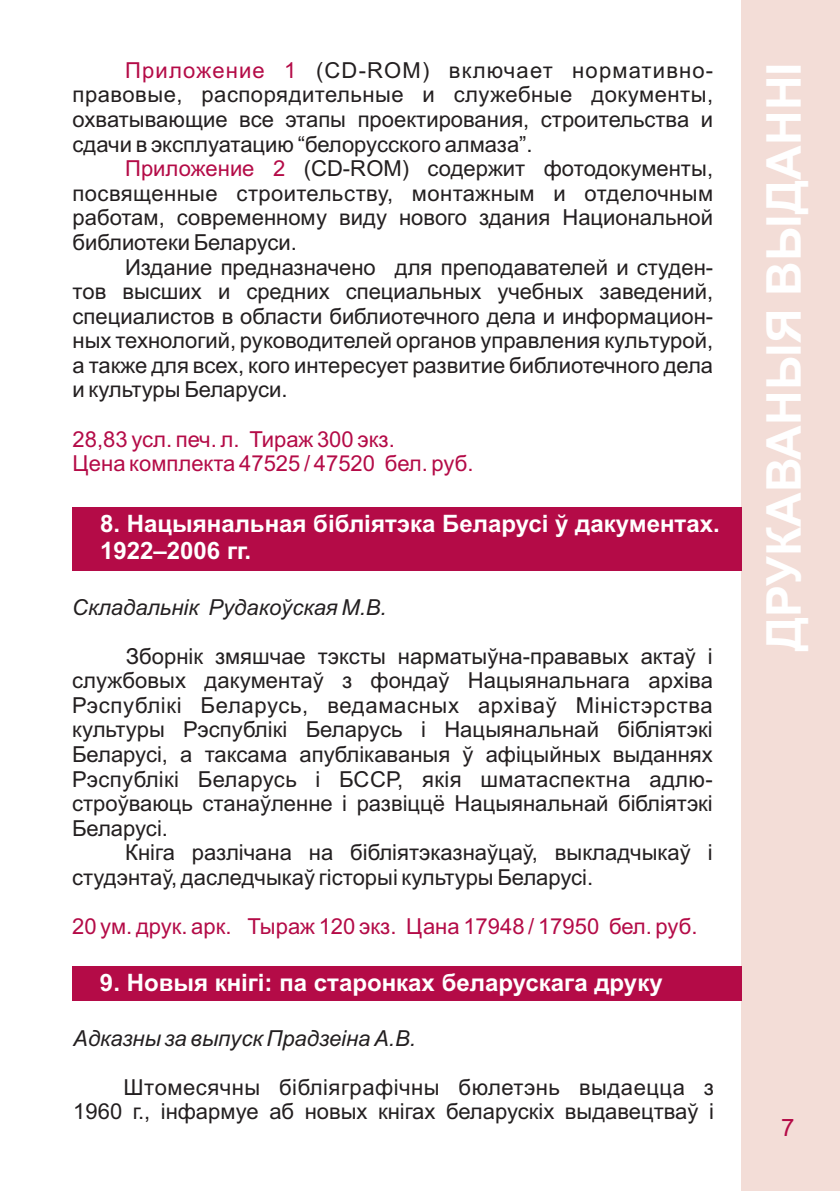
<style>
.page{position:relative;width:840px;height:1191px;background:#fff}
.page>*{position:absolute;margin:0;border:0;box-sizing:border-box;transform-origin:0 0}
.t1{font:700 48px "Arial";color:#fff}
.t2{font:700 24px/26.8px "Arial";color:#fff}
.t3{font:24px "Arial";color:#b40b47}
.t4{font:22px/24.6px "Arial";color:#231f20;text-align:justify}
.t5{font:22px/24.6px "Arial";color:#b40b47}
.t6{font:italic 22px "Arial";color:#231f20}
.t7{font:22px "Arial";letter-spacing:.025em;color:#231f20}
.t8{font:22px "Arial";letter-spacing:.02em;color:#231f20}
.t9{font:22px "Arial";letter-spacing:.055em;color:#231f20}
.t10{font:22px "Arial";letter-spacing:.055em;color:#b40b47}
</style>
<div class="page">
<div style="left:741px;top:0;width:98px;height:1191px;background:#f3ddd7"></div>
<div style="left:72px;top:507px;width:669px;height:63px;background:#b40b47"></div>
<div style="left:72px;top:966px;width:669px;height:34px;background:#b40b47"></div>
<p class="t9" style="left:316px;top:62px;width:398px">(CD-ROM) включает нормативно-</p>
<p class="t7" style="left:73px;top:86px;width:641px">правовые, распорядительные и служебные документы,</p>
<p class="t4" style="left:73px;top:109px;width:641px">охватывающие все этапы проектирования, строительства и</p>
<p class="t4" style="left:73px;top:134px;width:461px">сдачи в эксплуатацию “белорусского алмаза”.</p>
<p class="t4" style="left:303px;top:158px;width:411px">(CD-ROM) содержит фотодокументы,</p>
<p class="t8" style="left:73px;top:185px;width:641px">посвященные строительству, монтажным и отделочным</p>
<p class="t4" style="left:73px;top:207px;width:641px">работам, современному виду нового здания Национальной</p>
<p class="t4" style="left:73px;top:232px;width:226px">библиотеки Беларуси.</p>
<p class="t4" style="left:125px;top:256px;width:589px">Издание предназначено для преподавателей и студен-</p>
<p class="t4" style="left:73px;top:281px;width:641px">тов высших и средних специальных учебных заведений,</p>
<p class="t4" style="left:73px;top:306px;width:641px">специалистов в области библиотечного дела и информацион-</p>
<p class="t4" style="left:73px;top:330px;width:641px">ных технологий, руководителей органов управления культурой,</p>
<p class="t4" style="left:72px;top:355px;width:641px">а также для всех, кого интересует развитие библиотечного дела</p>
<p class="t4" style="left:72px;top:379px;width:216px">и культуры Беларуси.</p>
<p class="t10" style="left:125px;top:62px;width:173px">Приложение 1</p>
<p class="t5" style="left:125px;top:158px;width:162px">Приложение 2</p>
<p class="t5" style="left:73px;top:428px;width:402px">28,83 усл. печ. л. Тираж 300 экз.<br>Цена комплекта 47525 / 47520 бел. руб.</p>
<p class="t2" style="left:100px;top:512px;width:620px">8. Нацыянальная бібліятэка Беларусі ў дакументах.<br>1922–2006 гг.</p>
<p class="t6" style="left:72px;top:598px;width:316px">Складальнік Рудакоўская М.В.</p>
<p class="t4" style="left:72px;top:645px;width:642px;text-indent:54px">Зборнік змяшчае тэксты нарматыўна-прававых актаў і службовых дакументаў з фондаў Нацыянальнага архіва Рэспублікі Беларусь, ведамасных архіваў Міністэрства культуры Рэспублікі Беларусь і Нацыянальнай бібліятэкі Беларусі, а таксама апублікаваныя ў афіцыйных выданнях Рэспублікі Беларусь і БССР, якія шматаспектна адлю&shy;строўваюць станаўленне і развіццё Нацыянальнай бібліятэкі Беларусі.</p>
<p class="t4" style="left:72px;top:842px;width:641px;text-indent:53px">Кніга разлічана на бібліятэказнаўцаў, выкладчыкаў і студэнтаў, даследчыкаў гісторыі культуры Беларусі.</p>
<p class="t5" style="left:72px;top:916px;width:626px">20 ум. друк. арк. Тыраж 120 экз. Цана 17948 / 17950 бел. руб.</p>
<p class="t2" style="left:100px;top:971px;width:564px">9. Новыя кнігі: па старонках беларускага друку</p>
<p class="t6" style="left:73px;top:1029px;width:344px">Адказны за выпуск Прадзеіна А.В.</p>
<p class="t4" style="left:73px;top:1076px;width:641px;text-align:right">Штомесячны бібліяграфічны бюлетэнь выдаецца з<br>1960 г., інфармуе аб новых кнігах беларускіх выдавецтваў і</p>
<h1 class="t1" style="left:765px;top:651px;width:591px;rotate:-90deg">ДРУКАВАНЫЯ ВЫДАННІ</h1>
<p class="t3" style="left:780px;top:1118px;width:15px">7</p>
</div>
